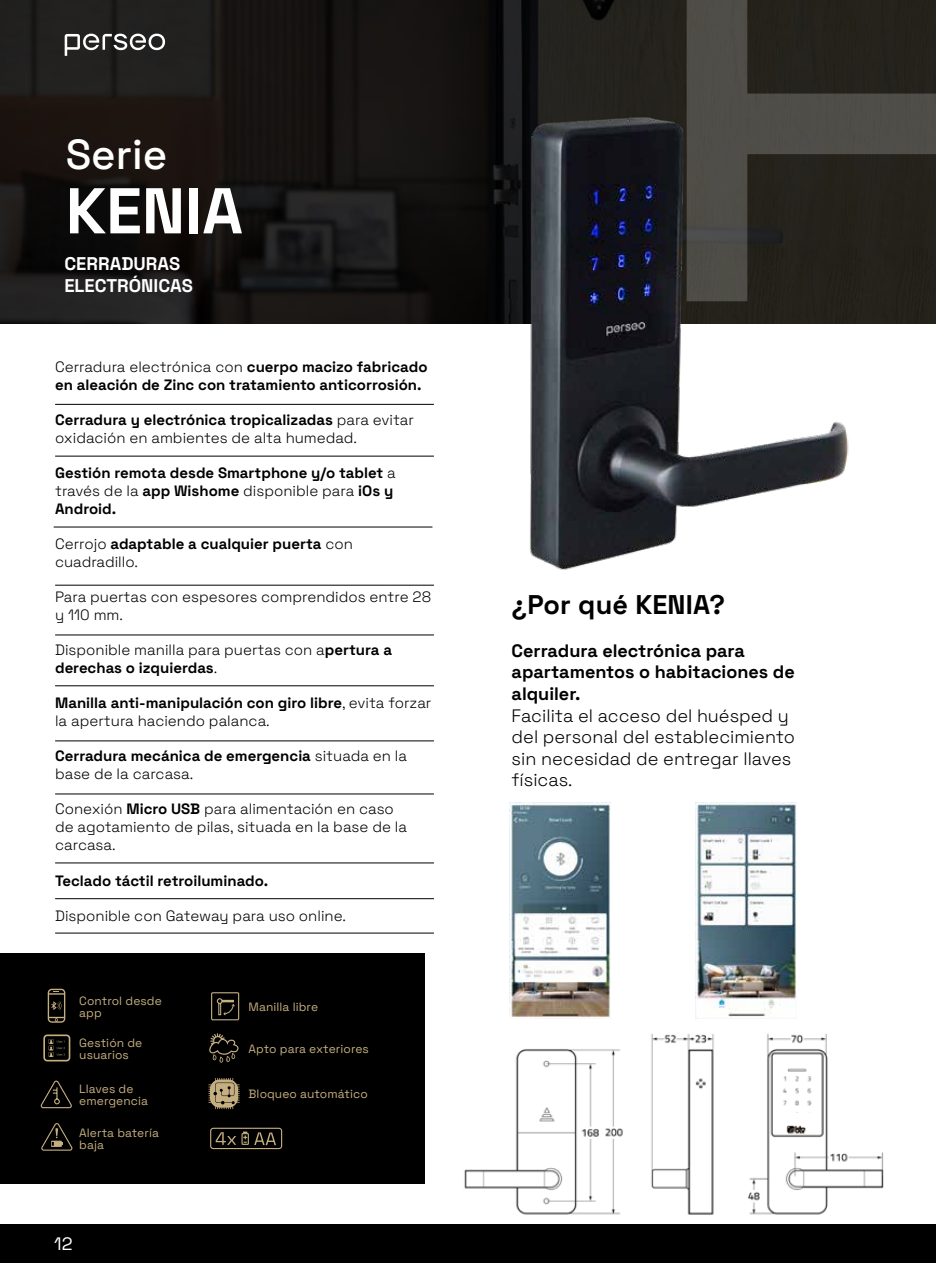
<style>
.page{position:relative;width:936px;height:1263px;background:#fff}
.page>*{position:absolute;margin:0;border:0;box-sizing:border-box;transform-origin:0 0}
.t1{font:300 64.5px "Space Grotesk";color:#fff}
.t2{font:300 42px "Space Grotesk";color:#fff}
.t3{font:300 27px "Space Grotesk";letter-spacing:.005em;color:#000}
.t4{font:300 18.3px/22px "Space Grotesk";color:#fff}
.t5{font:300 18px/21.6px "Space Grotesk";color:#000}
.t6{font:300 18px "Space Grotesk";color:#fff}
.t7{font:300 15px/18px "Space Grotesk";color:#000}
.t8{font:300 12px/12px "Space Grotesk";letter-spacing:.005em;color:#c5ae80}
</style>
<div class="page">
<div style="left:0;top:1225px;width:935px;height:38px;background:#000"></div>
<img style="left:0;top:0;width:935px;height:323px">
<svg style="left:686px;top:0;width:249px;height:301px;background:#312f28"></svg>
<img style="left:464px;top:1012px;width:420px;height:203px">
<div style="left:780px;top:1113px;width:36px;height:10px;background:#fff"></div>
<svg style="left:65px;top:34px;width:100px;height:22px"></svg>
<div style="left:0;top:953px;width:424px;height:231px;background:#000"></div>
<svg style="left:40px;top:1080px;width:32px;height:29px"></svg>
<svg style="left:211px;top:992px;width:29px;height:29px"></svg>
<svg style="left:210px;top:1127px;width:73px;height:23px"></svg>
<hr style="left:55px;top:404px;width:379px;height:1px;background:#000">
<hr style="left:54px;top:527px;width:378px;height:1px;background:#000">
<hr style="left:55px;top:585px;width:379px;height:1px;background:#000">
<hr style="left:55px;top:635px;width:379px;height:1px;background:#000">
<hr style="left:55px;top:685px;width:379px;height:1px;background:#000">
<hr style="left:55px;top:793px;width:379px;height:1px;background:#000">
<hr style="left:55px;top:740px;width:379px;height:1px;background:#000">
<hr style="left:55px;top:862px;width:379px;height:1px;background:#000">
<hr style="left:55px;top:898px;width:379px;height:1px;background:#000">
<hr style="left:55px;top:933px;width:379px;height:1px;background:#000">
<hr style="left:55px;top:456px;width:379px;height:1px;background:#000">
<svg style="left:48px;top:989px;width:17px;height:34px"></svg>
<svg style="left:43px;top:1034px;width:27px;height:27px"></svg>
<svg style="left:41px;top:1123px;width:32px;height:28px"></svg>
<svg style="left:209px;top:1033px;width:30px;height:29px"></svg>
<svg style="left:208px;top:1078px;width:32px;height:31px"></svg>
<img style="left:511px;top:108px;width:346px;height:462px">
<img style="left:509px;top:803px;width:101px;height:215px">
<img style="left:695px;top:803px;width:101px;height:215px">
<hr style="left:935px;top:625px;width:1px;height:118px;background:#000">
<hr style="left:935px;top:468px;width:1px;height:157px;background:#dadada">
<h2 class="t2" style="left:66px;top:123px;width:103px">Serie</h2>
<h1 class="t1" style="left:66px;top:164px;width:179px">KENIA</h1>
<p class="t4" style="left:64px;top:251px;width:130px">CERRADURAS<br>ELECTRÓNICAS</p>
<p class="t7" style="left:55px;top:357px;width:374px">Cerradura electrónica con cuerpo macizo fabricado en aleación de Zinc con tratamiento anticorrosión.</p>
<p class="t7" style="left:55px;top:410px;width:360px">Cerradura y electrónica tropicalizadas para evitar oxidación en ambientes de alta humedad.</p>
<p class="t7" style="left:55px;top:463px;width:342px">Gestión remota desde Smartphone y/o tablet a través de la app Wishome disponible para iOs y<br>Android.</p>
<p class="t7" style="left:55px;top:534px;width:299px">Cerrojo adaptable a cualquier puerta con cuadradillo.</p>
<p class="t7" style="left:55px;top:587px;width:377px">Para puertas con espesores comprendidos entre 28 y 110 mm.</p>
<p class="t7" style="left:55px;top:640px;width:338px">Disponible manilla para puertas con apertura a derechas o izquierdas.</p>
<p class="t7" style="left:55px;top:693px;width:378px">Manilla anti-manipulación con giro libre, evita forzar la apertura haciendo palanca.</p>
<p class="t7" style="left:55px;top:746px;width:353px">Cerradura mecánica de emergencia situada en la base de la carcasa.</p>
<p class="t7" style="left:55px;top:799px;width:353px">Conexión Micro USB para alimentación en caso de agotamiento de pilas, situada en la base de la carcasa.</p>
<p class="t7" style="left:55px;top:870px;width:215px">Teclado táctil retroiluminado.</p>
<p class="t7" style="left:55px;top:905px;width:292px">Disponible con Gateway para uso online.</p>
<p class="t8" style="left:79px;top:994px;width:84px">Control desde app</p>
<p class="t8" style="left:79px;top:1036px;width:65px">Gestión de usuarios</p>
<p class="t8" style="left:79px;top:1082px;width:70px">Llaves de emergencia</p>
<p class="t8" style="left:79px;top:1126px;width:81px">Alerta batería baja</p>
<p class="t6" style="left:54px;top:1231px;width:20px">12</p>
<p class="t8" style="left:248px;top:1001px;width:71px">Manilla libre</p>
<p class="t8" style="left:248px;top:1042px;width:122px">Apto para exteriores</p>
<p class="t8" style="left:248px;top:1087px;width:121px">Bloqueo automático</p>
<h3 class="t3" style="left:511px;top:585px;width:215px">¿Por qué KENIA?</h3>
<p class="t5" style="left:511px;top:639px;width:285px">Cerradura electrónica para apartamentos o habitaciones de alquiler.<br>Facilita el acceso del huésped y del personal del establecimiento sin necesidad de entregar llaves físicas.</p>
</div>
